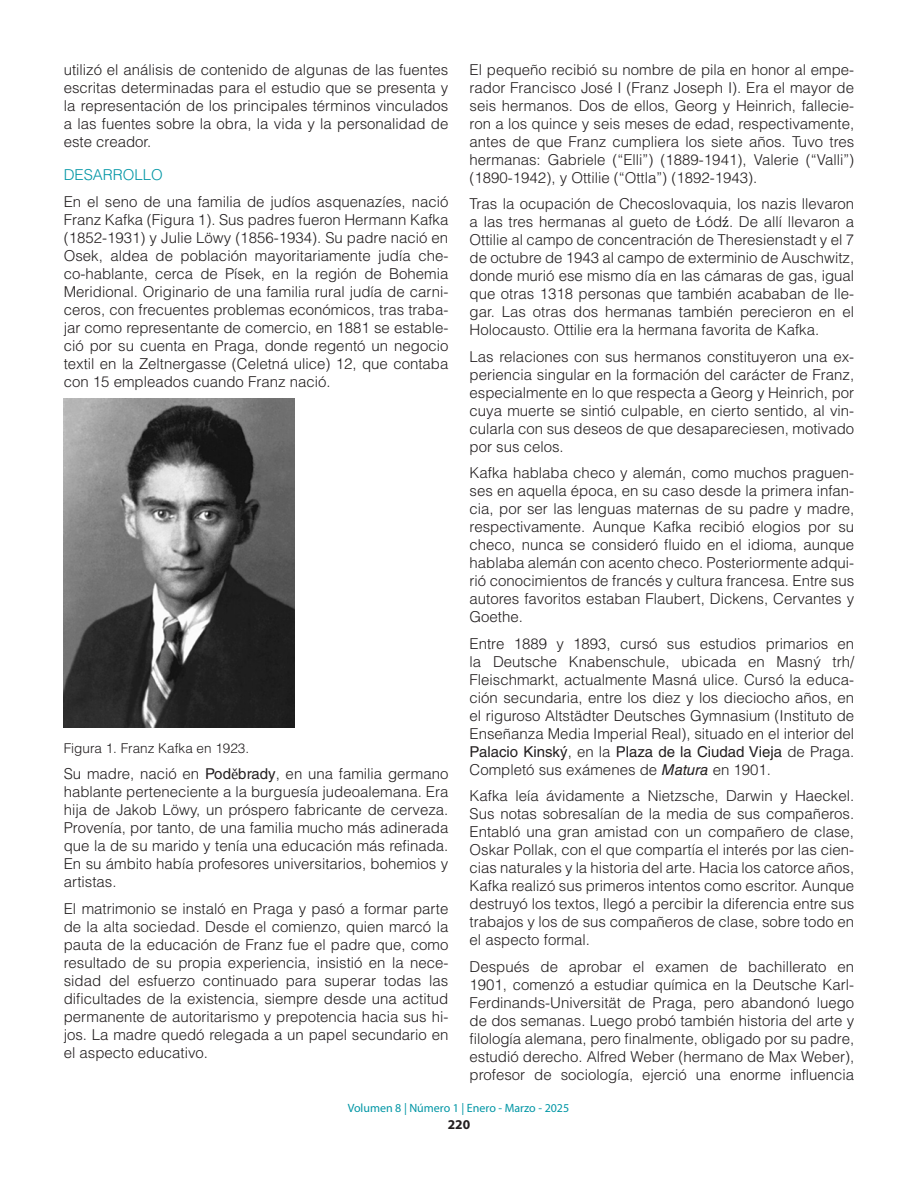
<style>
.page{position:relative;width:918px;height:1188px;background:#fff}
.page>*{position:absolute;margin:0;border:0;box-sizing:border-box;transform-origin:0 0}
.TEXTO{font:300 15px/18px "Helvetica LT Std";color:#231f20;text-align:justify}
.TITULOS_AZUL{font:300 15px "Helvetica LT Std";color:#0096a5}
.pie_de_foto{font:300 13.5px "Helvetica LT Std";color:#231f20}
.t1{font:700 13.5px "Myriad Pro";color:#231f20}
.t2{font:12px "Myriad Pro";color:#0096a5}
.s1{font-weight:400}
.s2{font-family:"Cambria Math";font-weight:400}
.s3{font-weight:400;font-style:italic}
</style>
<div class="page">
<img style="left:64px;top:398px;width:230px;height:330px">
<p class="TEXTO" style="left:64px;top:60px;width:386px">utilizó el análisis de contenido de algunas de las fuentes escritas determinadas para el estudio que se presenta y la representación de los principales términos vinculados a las fuentes sobre la obra, la vida y la personalidad de este creador.</p>
<p class="TITULOS_AZUL" style="left:64px;top:165px;width:101px">DESARROLLO</p>
<p class="TEXTO" style="left:64px;top:192px;width:386px">En el seno de una familia de judíos asquenazíes, nació Franz Kafka (Figura 1). Sus padres fueron Hermann Kafka (1852-1931) y Julie Löwy (1856-1934). Su padre nació en Osek, aldea de población mayoritariamente judía che&shy;co-hablante, cerca de Písek, en la región de Bohemia Meridional. Originario de una familia rural judía de carni&shy;ceros, con frecuentes problemas económicos, tras traba&shy;jar como representante de comercio, en 1881 se estable&shy;ció por su cuenta en Praga, donde regentó un negocio textil en la Zeltnergasse (Celetná ulice) 12, que contaba con 15 empleados cuando Franz nació.</p>
<p class="pie_de_foto" style="left:64px;top:739px;width:187px">Figura 1. Franz Kafka en 1923.</p>
<p class="TEXTO" style="left:64px;top:765px;width:386px">Su madre, nació en <span class="s1">Pod</span><span class="s2">ě</span><span class="s1">brady</span>, en una familia germano hablante perteneciente a la burguesía judeoalemana. Era hija de Jakob Löwy, un próspero fabricante de cerveza.<br>Provenía, por tanto, de una familia mucho más adinerada que la de su marido y tenía una educación más refinada.<br>En su ámbito había profesores universitarios, bohemios y artistas.</p>
<p class="TEXTO" style="left:64px;top:899px;width:386px">El matrimonio se instaló en Praga y pasó a formar parte de la alta sociedad. Desde el comienzo, quien marcó la pauta de la educación de Franz fue el padre que, como resultado de su propia experiencia, insistió en la nece&shy;sidad del esfuerzo continuado para superar todas las dificultades de la existencia, siempre desde una actitud permanente de autoritarismo y prepotencia hacia sus hi&shy;jos. La madre quedó relegada a un papel secundario en el aspecto educativo.</p>
<p class="TEXTO" style="left:470px;top:60px;width:386px">El pequeño recibió su nombre de pila en honor al empe&shy;rador Francisco José I (Franz Joseph I). Era el mayor de seis hermanos. Dos de ellos, Georg y Heinrich, fallecie&shy;ron a los quince y seis meses de edad, respectivamente, antes de que Franz cumpliera los siete años. Tuvo tres hermanas: Gabriele (“Elli”) (1889-1941), Valerie (“Valli”) (1890-1942), y Ottilie (“Ottla”) (1892-1943).</p>
<p class="TEXTO" style="left:470px;top:195px;width:386px">Tras la ocupación de Checoslovaquia, los nazis llevaron a las tres hermanas al gueto de Łód<span class="s2">ź</span>. De allí llevaron a Ottilie al campo de concentración de Theresienstadt y el 7 de octubre de 1943 al campo de exterminio de Auschwitz, donde murió ese mismo día en las cámaras de gas, igual que otras 1318 personas que también acababan de lle&shy;gar. Las otras dos hermanas también perecieron en el Holocausto. Ottilie era la hermana favorita de Kafka.</p>
<p class="TEXTO" style="left:470px;top:347px;width:386px">Las relaciones con sus hermanos constituyeron una ex&shy;periencia singular en la formación del carácter de Franz, especialmente en lo que respecta a Georg y Heinrich, por cuya muerte se sintió culpable, en cierto sentido, al vin&shy;cularla con sus deseos de que desapareciesen, motivado por sus celos.</p>
<p class="TEXTO" style="left:470px;top:464px;width:386px">Kafka hablaba checo y alemán, como muchos praguen&shy;ses en aquella época, en su caso desde la primera infan&shy;cia, por ser las lenguas maternas de su padre y madre, respectivamente. Aunque Kafka recibió elogios por su checo, nunca se consideró fluido en el idioma, aunque hablaba alemán con acento checo. Posteriormente adqui&shy;rió conocimientos de francés y cultura francesa. Entre sus autores favoritos estaban Flaubert, Dickens, Cervantes y Goethe.</p>
<p class="TEXTO" style="left:470px;top:634px;width:386px">Entre 1889 y 1893, cursó sus estudios primarios en la Deutsche Knabenschule, ubicada en Masný trh/ Fleischmarkt, actualmente Masná ulice. Cursó la educa&shy;ción secundaria, entre los diez y los dieciocho años, en el riguroso Altstädter Deutsches Gymnasium (Instituto de Enseñanza Media Imperial Real), situado en el interior del <span class="s1">Palacio Kinský</span>, en la <span class="s1">Plaza de la Ciudad Vieja</span> de Praga.<br>Completó sus exámenes de <span class="s3">Matura</span> en 1901.</p>
<p class="TEXTO" style="left:470px;top:787px;width:386px">Kafka leía ávidamente a Nietzsche, Darwin y Haeckel.<br>Sus notas sobresalían de la media de sus compañeros.<br>Entabló una gran amistad con un compañero de clase, Oskar Pollak, con el que compartía el interés por las cien&shy;cias naturales y la historia del arte. Hacia los catorce años, Kafka realizó sus primeros intentos como escritor. Aunque destruyó los textos, llegó a percibir la diferencia entre sus trabajos y los de sus compañeros de clase, sobre todo en el aspecto formal.</p>
<p class="TEXTO" style="left:470px;top:957px;width:386px">Después de aprobar el examen de bachillerato en 1901, comenzó a estudiar química en la Deutsche Karl-Ferdinands-Universität de Praga, pero abandonó luego de dos semanas. Luego probó también historia del arte y filología alemana, pero finalmente, obligado por su padre, estudió derecho. Alfred Weber (hermano de Max Weber), profesor de sociología, ejerció una enorme influencia</p>
<p class="t2" style="left:348px;top:1101px;width:223px">Volumen 8 | Número 1 | Enero - Marzo - 2025</p>
<p class="t1" style="left:448px;top:1116px;width:24px">220</p>
</div>
